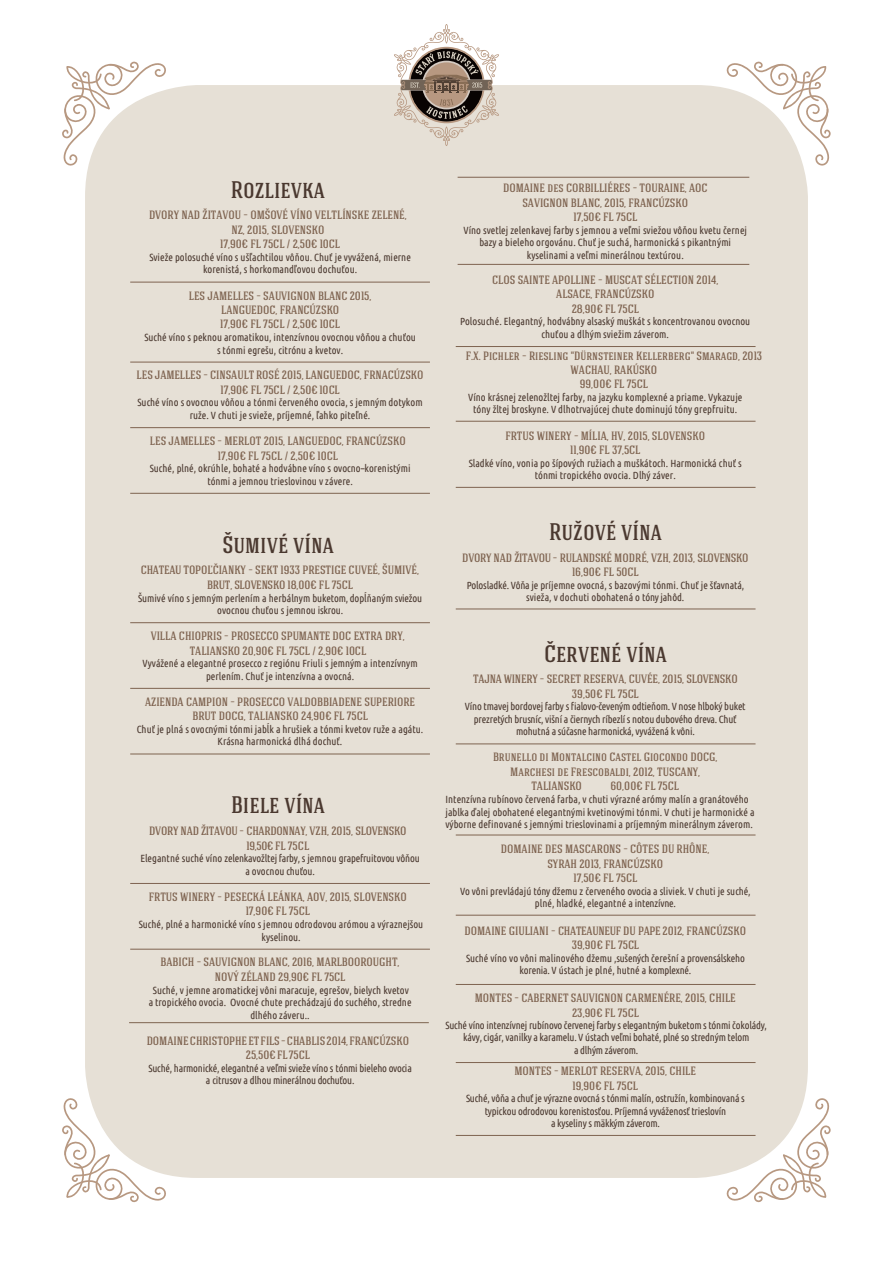
<style>
.page{position:relative;width:893px;height:1263px;background:#fff}
.page>*{position:absolute;margin:0;border:0;box-sizing:border-box;transform-origin:0 0}
.t1{font:500 24px "Hagin Caps";color:#4a382f}
.t2{font:500 12px/14.4px "Hagin Caps";letter-spacing:-.005em;color:#7e6350;text-align:center}
.t3{font:10.5px/12.5px "Ubuntu Condensed";color:#4a382f;text-align:center}
.t4{font:10.5px/12.5px "Ubuntu Condensed";letter-spacing:-.02em;color:#4a382f;text-align:center}
</style>
<div class="page">
<div style="left:85px;top:85px;width:723px;height:1093px;background:#e6e0d6;border-radius:112px"></div>
<svg style="left:62px;top:61px;width:105px;height:105px"></svg>
<svg style="left:726px;top:61px;width:105px;height:105px"></svg>
<svg style="left:62px;top:1098px;width:105px;height:105px"></svg>
<svg style="left:726px;top:1097px;width:105px;height:106px"></svg>
<svg style="left:394px;top:24px;width:105px;height:122px"></svg>
<hr style="left:458px;top:177px;width:291px;height:1px;background:#7e6350">
<hr style="left:458px;top:264px;width:291px;height:1px;background:#7e6350">
<hr style="left:456px;top:346px;width:299px;height:1px;background:#7e6350">
<hr style="left:456px;top:421px;width:299px;height:1px;background:#7e6350">
<hr style="left:456px;top:487px;width:299px;height:1px;background:#7e6350">
<hr style="left:456px;top:609px;width:299px;height:1px;background:#7e6350">
<hr style="left:456px;top:743px;width:299px;height:1px;background:#7e6350">
<hr style="left:456px;top:835px;width:299px;height:1px;background:#7e6350">
<hr style="left:456px;top:915px;width:299px;height:1px;background:#7e6350">
<hr style="left:456px;top:984px;width:299px;height:1px;background:#7e6350">
<hr style="left:456px;top:1062px;width:299px;height:1px;background:#7e6350">
<hr style="left:456px;top:1135px;width:299px;height:1px;background:#7e6350">
<hr style="left:129px;top:1022px;width:300px;height:1px;background:#7d644f">
<hr style="left:130px;top:493px;width:300px;height:1px;background:#7e6350">
<hr style="left:130px;top:282px;width:300px;height:1px;background:#7e6350">
<hr style="left:130px;top:362px;width:300px;height:1px;background:#7e6350">
<hr style="left:130px;top:427px;width:300px;height:1px;background:#7e6350">
<hr style="left:130px;top:622px;width:300px;height:1px;background:#7e6350">
<hr style="left:130px;top:688px;width:300px;height:1px;background:#7e6350">
<hr style="left:130px;top:754px;width:300px;height:1px;background:#7e6350">
<hr style="left:130px;top:883px;width:300px;height:1px;background:#7e6350">
<hr style="left:130px;top:949px;width:300px;height:1px;background:#7e6350">
<h1 class="t1" style="left:231px;top:174px;width:95px">Rozlievka</h1>
<p class="t2" style="left:149px;top:208px;width:259px">DVORY NAD ŽITAVOU – OMŠOVÉ VÍNO VELTLÍNSKE ZELENÉ,<br>NZ, 2015, SLOVENSKO<br>17,90€ FL 75CL / 2,50€ 10CL</p>
<p class="t3" style="left:149px;top:251px;width:263px">Svieže polosuché víno s ušľachtilou vôňou. Chuť je vyvážená, mierne korenistá, s horkomandľovou dochuťou.</p>
<p class="t2" style="left:189px;top:288px;width:184px">LES JAMELLES – SAUVIGNON BLANC 2015,<br>LANGUEDOC, FRANCÚZSKO<br>17,90€ FL 75CL / 2,50€ 10CL</p>
<p class="t3" style="left:144px;top:331px;width:273px">Suché víno s peknou aromatikou, intenzívnou ovocnou vôňou a chuťou s tónmi egrešu, citrónu a kvetov.</p>
<p class="t2" style="left:137px;top:368px;width:288px">LES JAMELLES – CINSAULT ROSÉ 2015, LANGUEDOC, FRNACÚZSKO<br>17,90€ FL 75CL / 2,50€ 10CL</p>
<p class="t3" style="left:137px;top:396px;width:287px">Suché víno s ovocnou vôňou a tónmi červeného ovocia, s jemným dotykom ruže. V chuti je svieže, príjemné, ľahko piteľné.</p>
<p class="t2" style="left:150px;top:433px;width:257px">LES JAMELLES – MERLOT 2015, LANGUEDOC, FRANCÚZSKO<br>17,90€ FL 75CL / 2,50€ 10CL</p>
<p class="t3" style="left:150px;top:462px;width:262px">Suché, plné, okrúhle, bohaté a hodvábne víno s ovocno–korenistými tónmi a jemnou trieslovinou v závere.</p>
<h1 class="t1" style="left:222px;top:529px;width:113px">Šumivé vína</h1>
<p class="t2" style="left:141px;top:562px;width:280px">CHATEAU TOPOĽČIANKY – SEKT 1933 PRESTIGE CUVEÉ, ŠUMIVÉ,<br>BRUT, SLOVENSKO 18,00€ FL 75CL</p>
<p class="t3" style="left:138px;top:591px;width:286px">Šumivé víno s jemným perlením a herbálnym buketom, dopĺňaným sviežou ovocnou chuťou s jemnou iskrou.</p>
<p class="t2" style="left:151px;top:628px;width:255px">VILLA CHIOPRIS – PROSECCO SPUMANTE DOC EXTRA DRY,<br>TALIANSKO 20,90€ FL 75CL / 2,90€ 10CL</p>
<p class="t3" style="left:143px;top:657px;width:277px">Vyvážené a elegantné prosecco z regiónu Friuli s jemným a intenzívnym perlením. Chuť je intenzívna a ovocná.</p>
<p class="t2" style="left:145px;top:694px;width:271px">AZIENDA CAMPION – PROSECCO VALDOBBIADENE SUPERIORE<br>BRUT DOCG, TALIANSKO 24,90€ FL 75CL</p>
<p class="t3" style="left:137px;top:722px;width:288px;line-height:12.9px">Chuť je plná s ovocnými tónmi jabĺk a hrušiek a tónmi kvetov ruže a agátu.<br>Krásna harmonická dlhá dochuť.</p>
<h1 class="t1" style="left:231px;top:790px;width:95px">Biele vína</h1>
<p class="t2" style="left:149px;top:823px;width:259px">DVORY NAD ŽITAVOU – CHARDONNAY, VZH, 2015, SLOVENSKO<br>19,50€ FL 75CL</p>
<p class="t3" style="left:140px;top:852px;width:281px">Elegantné suché víno zelenkavožltej farby, s jemnou grapefruitovou vôňou a ovocnou chuťou.</p>
<p class="t2" style="left:149px;top:889px;width:260px">FRTUS WINERY – PESECKÁ LEÁNKA, AOV, 2015, SLOVENSKO<br>17,90€ FL 75CL</p>
<p class="t3" style="left:139px;top:918px;width:286px">Suché, plné a harmonické víno s jemnou odrodovou arómou a výraznejšou kyselinou.</p>
<p class="t2" style="left:161px;top:954px;width:241px">BABICH – SAUVIGNON BLANC, 2016, MARLBOOROUGHT,<br>NOVÝ ZÉLAND 29,90€ FL 75CL</p>
<p class="t3" style="left:149px;top:983px;width:264px">Suché, v jemne aromatickej vôni maracuje, egrešov, bielych kvetov a tropického ovocia. Ovocné chute prechádzajú do suchého, stredne dlhého záveru..</p>
<p class="t2" style="left:147px;top:1033px;width:264px">DOMAINECHRISTOPHEETFILS–CHABLIS2014,FRANCÚZSKO<br>25,50€FL75CL</p>
<p class="t4" style="left:148px;top:1061px;width:265px">Suché, harmonické, elegantné a veľmi svieže víno s tónmi bieleho ovocia a citrusov a dlhou minerálnou dochuťou.</p>
<p class="t2" style="left:503px;top:181px;width:206px">DOMAINE des CORBILLIÉRES – TOURAINE, AOC<br>SAVIGNON BLANC, 2015, FRANCÚZSKO<br>17,50€ FL 75CL</p>
<p class="t3" style="left:463px;top:223px;width:285px">Víno svetlej zelenkavej farby s jemnou a veľmi sviežou vôňou kvetu černej bazy a bieleho orgovánu. Chuť je suchá, harmonická s pikantnými kyselinami a veľmi minerálnou textúrou.</p>
<p class="t2" style="left:492px;top:272px;width:228px">CLOS SAINTE APOLLINE – MUSCAT SÉLECTION 2014,<br>ALSACE, FRANCÚZSKO<br>28,90€ FL 75CL</p>
<p class="t3" style="left:460px;top:315px;width:292px">Polosuché. Elegantný, hodvábny alsaský muškát s koncentrovanou ovocnou chuťou a dlhým sviežim záverom.</p>
<p class="t2" style="left:466px;top:348px;width:298px">F.X. Pichler – Riesling "Dürnsteiner Kellerberg" Smaragd, 2013<br>WACHAU, RAKÚSKO<br>99,00€ FL 75CL</p>
<p class="t3" style="left:468px;top:391px;width:276px">Víno krásnej zelenožltej farby, na jazyku komplexné a priame. Vykazuje tóny žltej broskyne. V dlhotrvajúcej chute dominujú tóny grepfruitu.</p>
<p class="t2" style="left:505px;top:428px;width:201px">FRTUS WINERY – MÍLIA, HV, 2015, SLOVENSKO<br>11,90€ FL 37,5CL</p>
<p class="t3" style="left:469px;top:456px;width:275px">Sladké víno, vonia po šípových ružiach a muškátoch. Harmonická chuť s tónmi tropického ovocia. Dlhý záver.</p>
<h1 class="t1" style="left:549px;top:516px;width:114px">Ružové vína</h1>
<p class="t2" style="left:462px;top:550px;width:288px">DVORY NAD ŽITAVOU – RULANDSKÉ MODRÉ, VZH, 2013, SLOVENSKO<br>16,90€ FL 50CL</p>
<p class="t3" style="left:467px;top:578px;width:279px">Polosladké. Vôňa je príjemne ovocná, s bazovými tónmi. Chuť je šťavnatá, svieža, v dochuti obohatená o tóny jahôd.</p>
<h1 class="t1" style="left:544px;top:638px;width:124px">Červené vína</h1>
<p class="t2" style="left:473px;top:671px;width:266px">TAJNA WINERY – SECRET RESERVA, CUVÉE, 2015, SLOVENSKO<br>39,50€ FL 75CL</p>
<p class="t4" style="left:465px;top:700px;width:282px">Víno tmavej bordovej farby s fialovo-čeveným odtieňom. V nose hlboký buket prezretých brusníc, višní a čiernych ríbezlí s notou dubového dreva. Chuť mohutná a súčasne harmonická, vyvážená k vôni.</p>
<p class="t2" style="left:493px;top:750px;width:226px">Brunello di Montalcino Castel Giocondo DOCG,</p>
<p class="t2" style="left:510px;top:764px;width:191px">Marchesi de Frescobaldi, 2012, TUSCANY,</p>
<p class="t2" style="left:531px;top:778px;width:52px">TALIANSKO</p>
<p class="t2" style="left:610px;top:778px;width:70px">60,00€ FL 75CL</p>
<p class="t3" style="left:445px;top:793px;width:311px;text-align:left">Intenzívna rubínovo červená farba, v chuti výrazné arómy malín a granátového jablka ďalej obohatené elegantnými kvetinovými tónmi. V chuti je harmonické a výborne definované s jemnými trieslovinami a príjemným minerálnym záverom.</p>
<p class="t2" style="left:501px;top:841px;width:210px">DOMAINE DES MASCARONS – CÔTES DU RHÔNE,<br>SYRAH 2013, FRANCÚZSKO<br>17,50€ FL 75CL</p>
<p class="t3" style="left:460px;top:884px;width:292px">Vo vôni prevládajú tóny džemu z červeného ovocia a sliviek. V chuti je suché, plné, hladké, elegantné a intenzívne.</p>
<p class="t2" style="left:465px;top:923px;width:283px">DOMAINE GIULIANI – CHATEAUNEUF DU PAPE 2012, FRANCÚZSKO<br>39,90€ FL 75CL</p>
<p class="t3" style="left:466px;top:952px;width:280px;line-height:12px">Suché víno vo vôni malinového džemu ,sušených čerešní a provensálskeho korenia. V ústach je plné, hutné a komplexné.</p>
<p class="t2" style="left:475px;top:990px;width:262px">MONTES – CABERNET SAUVIGNON CARMENÉRE, 2015, CHILE<br>23,90€ FL 75CL</p>
<p class="t4" style="left:445px;top:1019px;width:323px">Suché víno intenzívnej rubínovo červenej farby s elegantným buketom s tónmi čokolády, kávy, cigár, vanilky a karamelu. V ústach veľmi bohaté, plné so stredným telom<br>a dlhým záverom.</p>
<p class="t2" style="left:514px;top:1064px;width:183px">MONTES – MERLOT RESERVA, 2015, CHILE<br>19,90€ FL 75CL</p>
<p class="t4" style="left:466px;top:1092px;width:280px">Suché, vôňa a chuť je výrazne ovocná s tónmi malín, ostružín, kombinovaná s typickou odrodovou korenistosťou. Príjemná vyváženosť trieslovín<br>a kyseliny s mäkkým záverom.</p>
</div>
